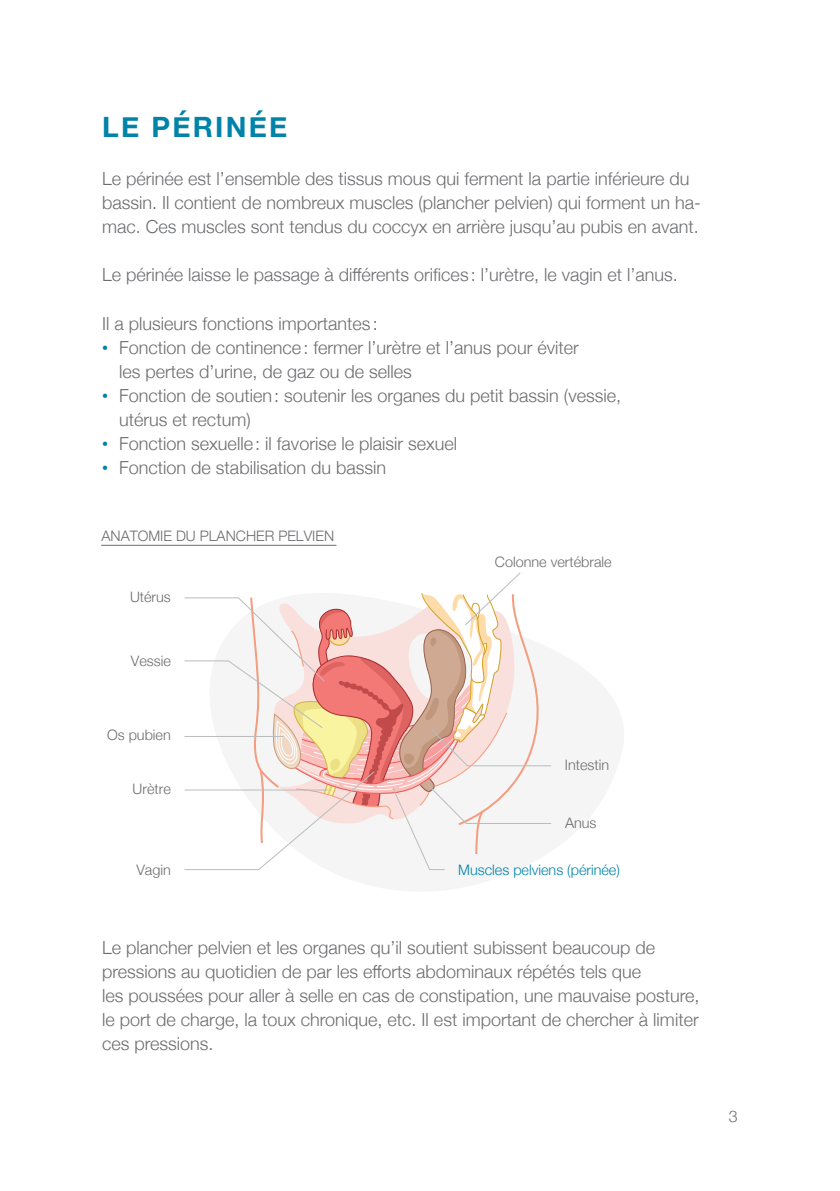
<style>
.page{position:relative;width:840px;height:1191px;background:#fff}
.page>*{position:absolute;margin:0;border:0;box-sizing:border-box;transform-origin:0 0}
.t1{font:700 28px "Helvetica Neue";letter-spacing:.08em;color:#0083a9}
.t2{font:300 18px/24px "Helvetica Neue";color:#6c6d70}
.t3{font:300 16px "Helvetica Neue";color:#6c6d70}
.t4{font:300 14.4px "Helvetica Neue";color:#6c6d70}
.t5{font:300 14.4px "Helvetica Neue";color:#0083a9}
.s1{font-size:12px;color:#0083a9}
</style>
<div class="page">
<svg style="left:329px;top:650px;width:295px;height:241px;fill:#f4f5f4"></svg>
<svg style="left:184px;top:572px;width:369px;height:298px"></svg>
<hr style="left:101px;top:545px;width:235px;height:1px;background:#6c6d70">
<h1 class="t1" style="left:102px;top:105px;width:187px">LE PÉRINÉE</h1>
<p class="t2" style="left:102px;top:166px;width:600px">Le périnée est l’ensemble des tissus mous qui ferment la partie infé rieure du bassin. Il contient de nombreux muscles (plancher pelvien) qui forment un ha&shy;mac. Ces muscles sont tendus du coccyx en arrière jusqu’au pubis en avant.</p>
<p class="t2" style="left:102px;top:262px;width:577px">Le périnée laisse le passage à différents orifices : l’urètre, le vagin et l’anus.</p>
<p class="t2" style="left:102px;top:310px;width:277px">Il a plusieurs fonctions importantes :</p>
<p class="t2" style="left:119px;top:334px;width:461px;text-indent:-17px"><span class="s1">•</span> Fonction de continence : fermer l’urètre et l’anus pour éviter les pertes d’urine, de gaz ou de selles</p>
<p class="t2" style="left:119px;top:382px;width:503px;text-indent:-17px"><span class="s1">•</span> Fonction de soutien : soutenir les organes du petit bassin (vessie, utérus et rectum)</p>
<p class="t2" style="left:102px;top:430px;width:356px"><span class="s1">•</span> Fonction sexuelle : il favorise le plaisir sexuel</p>
<p class="t2" style="left:102px;top:454px;width:285px"><span class="s1">•</span> Fonction de stabilisation du bassin</p>
<p class="t4" style="left:101px;top:524px;width:234px">ANATOMIE DU PLANCHER PELVIEN</p>
<p class="t4" style="left:130px;top:585px;width:42px">Utérus</p>
<p class="t4" style="left:131px;top:649px;width:42px">Vessie</p>
<p class="t4" style="left:107px;top:723px;width:65px">Os pubien</p>
<p class="t4" style="left:133px;top:777px;width:40px">Urètre</p>
<p class="t4" style="left:136px;top:858px;width:36px">Vagin</p>
<p class="t4" style="left:494px;top:550px;width:118px">Colonne vertébrale</p>
<p class="t4" style="left:564px;top:753px;width:46px">Intestin</p>
<p class="t4" style="left:564px;top:811px;width:33px">Anus</p>
<p class="t5" style="left:458px;top:858px;width:163px">Muscles pelviens (périnée)</p>
<p class="t2" style="left:102px;top:934px;width:598px">Le plancher pelvien et les organes qu’il soutient subissent beaucoup de pressions au quotidien de par les efforts abdominaux répétés tels que<br>les poussées pour aller à selle en cas de constipation, une mauvaise posture, le port de charge, la toux chronique, etc. Il est important de chercher à limiter ces pressions.</p>
<p class="t3" style="left:728px;top:1103px;width:10px">3</p>
</div>
